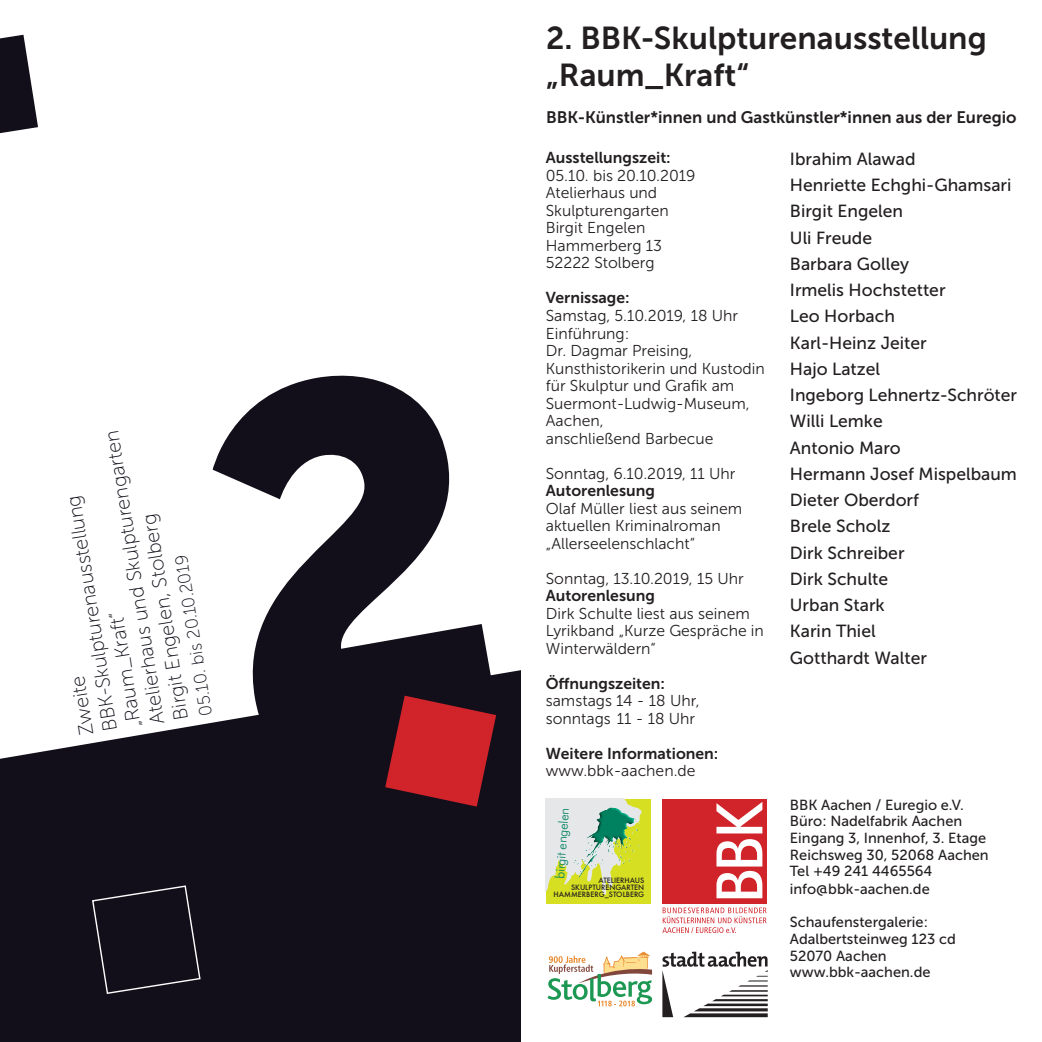
<style>
.page{position:relative;width:1042px;height:1042px;background:#fff}
.page>*{position:absolute;margin:0;border:0;box-sizing:border-box;transform-origin:0 0}
.t1{font:31.68px/38px "Museo Sans 700";color:#231f20}
.t2{font:19.95px/24px "Museo Sans 100";color:#120f1a}
.t3{font:17.5px/26.2px "Museo Sans 500";color:#231f20}
.t4{font:17.5px "Museo Sans 100";color:#120f1a}
.t5{font:16.62px "Museo Sans 700";color:#231f20}
.t6{font:15.75px/17.5px "Museo Sans 300";color:#231f20}
.t7{font:15.75px "Museo Sans 700";color:#231f20}
.t8{font:14.53px/16.8px "Museo Sans 500";color:#231f20}
.t9{font:300 12.95px "Futura BT";color:#008160}
.t10{font:500 7.17px/7.2px "Futura";color:#231f20;text-align:right}
</style>
<div class="page">
<svg style="left:0;top:670px;width:521px;height:372px;background:#28252f"></svg>
<svg style="left:91px;top:884px;width:110px;height:111px;background:#1c1923"></svg>
<svg style="left:0;top:35px;width:38px;height:98px"></svg>
<svg style="left:385px;top:695px;width:111px;height:111px;background:#a01d25"></svg>
<div style="left:663px;top:799px;width:104px;height:104px;background:#d1232a"></div>
<svg style="left:716px;top:802px;width:46px;height:96px"></svg>
<svg style="left:662px;top:907px;width:104px;height:26px"></svg>
<svg style="left:546px;top:799px;width:105px;height:105px;background:#c9d980"></svg>
<svg style="left:547px;top:951px;width:105px;height:55px"></svg>
<svg style="left:662px;top:951px;width:106px;height:66px"></svg>
<svg style="left:200px;top:670px;width:294px;height:64px"></svg>
<p class="t2" style="left:75px;top:737px;width:298px;rotate:-99deg">Zweite<br>BBK-Skulpturenausstellung „Raum_Kraft“<br>Atelierhaus und Skulpturengarten<br>Birgit Engelen, Stolberg</p>
<p class="t4" style="left:197px;top:717px;width:165px;rotate:-99deg">05.10. bis 20.10.2019</p>
<h1 class="t1" style="left:546px;top:19px;width:442px">2. BBK-Skulpturenausstellung „Raum_Kraft“</h1>
<p class="t5" style="left:546px;top:108px;width:472px">BBK-Künstler*innen und Gastkünstler*innen aus der Euregio</p>
<p class="t7" style="left:546px;top:149px;width:127px">Ausstellungszeit:</p>
<p class="t6" style="left:546px;top:167px;width:151px">05.10. bis 20.10.2019<br>Atelierhaus und<br>Skulpturengarten<br>Birgit Engelen<br>Hammerberg 13<br>52222 Stolberg</p>
<p class="t7" style="left:546px;top:289px;width:85px">Vernissage:</p>
<p class="t6" style="left:546px;top:307px;width:220px">Samstag, 5.10.2019, 18 Uhr<br>Einführung:<br>Dr. Dagmar Preising,<br>Kunsthistorikerin und Kustodin für Skulptur und Grafik am<br>Suermont-Ludwig-Museum,<br>Aachen,<br>anschließend Barbecue</p>
<p class="t6" style="left:546px;top:464px;width:191px">Sonntag, 6.10.2019, 11 Uhr</p>
<p class="t7" style="left:546px;top:482px;width:111px">Autorenlesung</p>
<p class="t6" style="left:546px;top:499px;width:198px">Olaf Müller liest aus seinem aktuellen Kriminalroman „Allerseelenschlacht“</p>
<p class="t6" style="left:546px;top:569px;width:199px">Sonntag, 13.10.2019, 15 Uhr</p>
<p class="t7" style="left:546px;top:587px;width:111px">Autorenlesung</p>
<p class="t6" style="left:546px;top:604px;width:220px">Dirk Schulte liest aus seinem<br>Lyrikband „Kurze Gespräche in<br>Winterwäldern“</p>
<p class="t7" style="left:546px;top:674px;width:121px">Öffnungszeiten:</p>
<p class="t6" style="left:546px;top:692px;width:155px">samstags 14 - 18 Uhr, sonntags 11 - 18 Uhr</p>
<p class="t7" style="left:546px;top:744px;width:174px">Weitere Informationen:</p>
<p class="t6" style="left:546px;top:762px;width:151px">www.bbk-aachen.de</p>
<p class="t9" style="left:551px;top:878px;width:72px;rotate:-86deg">birgitengelen</p>
<p class="t10" style="left:554px;top:876px;width:92px">ATELIERHAUS<br>SKULPTURENGARTEN<br>HAMMERBERG_STOLBERG</p>
<p class="t3" style="left:790px;top:146px;width:229px">Ibrahim Alawad<br>Henriette Echghi-Ghamsari<br>Birgit Engelen<br>Uli Freude<br>Barbara Golley<br>Irmelis Hochstetter<br>Leo Horbach<br>Karl-Heinz Jeiter<br>Hajo Latzel<br>Ingeborg Lehnertz-Schröter<br>Willi Lemke<br>Antonio Maro<br>Hermann Josef Mispelbaum<br>Dieter Oberdorf<br>Brele Scholz<br>Dirk Schreiber<br>Dirk Schulte<br>Urban Stark<br>Karin Thiel<br>Gotthardt Walter</p>
<p class="t8" style="left:790px;top:796px;width:200px">BBK Aachen / Euregio e.V.<br>Büro: Nadelfabrik Aachen<br>Eingang 3, Innenhof, 3. Etage<br>Reichsweg 30, 52068 Aachen<br>Tel +49 241 4465564 info@bbk-aachen.de</p>
<p class="t8" style="left:790px;top:914px;width:167px">Schaufenstergalerie:<br>Adalbertsteinweg 123 cd<br>52070 Aachen www.bbk-aachen.de</p>
</div>
